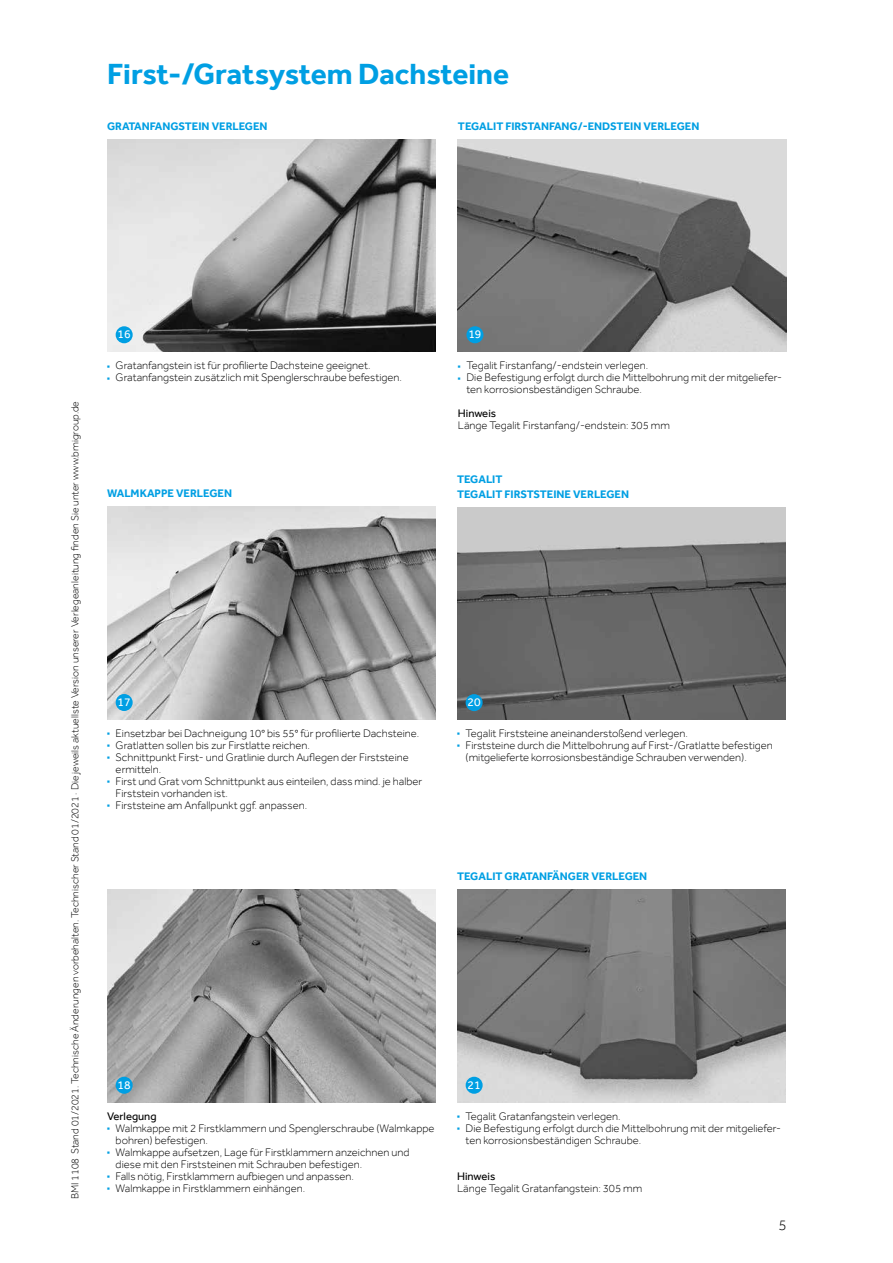
<style>
.page{position:relative;width:893px;height:1263px;background:#fff}
.page>*{position:absolute;margin:0;border:0;box-sizing:border-box;transform-origin:0 0}
.t1{font:700 30px "Effra";color:#009fe3}
.t2{font:300 15px "Effra";color:#000}
.t3{font:12px "Effra";color:#fff}
.t4{font:300 11.25px/12px "Effra";color:#000}
.t5{font:700 11.25px/15px "Effra";color:#009fe3}
.t6{font:11.25px "Effra";color:#000}
.t7{font:300 10.5px "Effra";color:#000}
.s1{color:#009fe3}
</style>
<div class="page">
<img style="left:457px;top:507px;width:329px;height:213px">
<img style="left:458px;top:139px;width:329px;height:213px">
<img style="left:107px;top:139px;width:329px;height:213px">
<img style="left:457px;top:890px;width:329px;height:212px">
<div style="left:466px;top:694px;width:17px;height:17px;background:#009fe3;border-radius:50%"></div>
<div style="left:466px;top:326px;width:17px;height:17px;background:#009fe3;border-radius:50%"></div>
<div style="left:116px;top:326px;width:17px;height:17px;background:#009fe3;border-radius:50%"></div>
<div style="left:466px;top:1077px;width:17px;height:17px;background:#009fe3;border-radius:50%"></div>
<img style="left:107px;top:507px;width:329px;height:212px">
<img style="left:107px;top:890px;width:329px;height:212px">
<div style="left:116px;top:694px;width:17px;height:17px;background:#009fe3;border-radius:50%"></div>
<div style="left:116px;top:1077px;width:17px;height:17px;background:#009fe3;border-radius:50%"></div>
<h1 class="t1" style="left:107px;top:56px;width:403px">First-/Gratsystem Dachsteine</h1>
<p class="t5" style="left:107px;top:118px;width:162px">GRATANFANGSTEIN VERLEGEN</p>
<p class="t5" style="left:458px;top:118px;width:243px">TEGALIT FIRSTANFANG/-ENDSTEIN VERLEGEN</p>
<p class="t7" style="left:69px;top:1199px;width:800px;rotate:-90deg">BMI 1108 Stand 01/2021. Technische Änderungen vorbehalten. Technischer Stand 01/2021 · Die jeweils aktuellste Version unserer Verlegeanleitung finden Sie unter www.bmigroup.de</p>
<p class="t3" style="left:118px;top:327px;width:15px">16</p>
<p class="t3" style="left:468px;top:327px;width:15px">19</p>
<p class="t4" style="left:107px;top:359px;width:265px"><span class="s1">■</span> Gratanfangstein ist für profilierte Dachsteine geeignet.</p>
<p class="t4" style="left:107px;top:371px;width:296px"><span class="s1">■</span> Gratanfangstein zusätzlich mit Spenglerschraube befestigen.</p>
<p class="t5" style="left:107px;top:486px;width:126px">WALMKAPPE VERLEGEN</p>
<p class="t4" style="left:458px;top:359px;width:192px"><span class="s1">■</span> Tegalit Firstanfang/-endstein verlegen.</p>
<p class="t4" style="left:466px;top:371px;width:317px;text-indent:-9px"><span class="s1">■</span> Die Befestigung erfolgt durch die Mittelbohrung mit der mitgeliefer&shy;ten korrosionsbeständigen Schraube.</p>
<p class="t6" style="left:458px;top:407px;width:40px">Hinweis</p>
<p class="t4" style="left:458px;top:419px;width:214px">Länge Tegalit Firstanfang/-endstein: 305 mm</p>
<p class="t5" style="left:457px;top:471px;width:173px">TEGALIT<br>TEGALIT FIRSTSTEINE VERLEGEN</p>
<p class="t3" style="left:118px;top:695px;width:15px">17</p>
<p class="t4" style="left:107px;top:727px;width:314px"><span class="s1">■</span> Einsetzbar bei Dachneigung 10° bis 55° für profilierte Dachsteine.</p>
<p class="t4" style="left:107px;top:739px;width:204px"><span class="s1">■</span> Gratlatten sollen bis zur Firstlatte reichen.</p>
<p class="t4" style="left:116px;top:751px;width:295px;text-indent:-9px"><span class="s1">■</span> Schnittpunkt First- und Gratlinie durch Auflegen der Firststeine ermitteln.</p>
<p class="t4" style="left:116px;top:775px;width:308px;text-indent:-9px"><span class="s1">■</span> First und Grat vom Schnittpunkt aus einteilen, dass mind. je halber<br>Firststein vorhanden ist.</p>
<p class="t4" style="left:107px;top:799px;width:201px"><span class="s1">■</span> Firststeine am Anfallpunkt ggf. anpassen.</p>
<p class="t3" style="left:468px;top:695px;width:15px">20</p>
<p class="t4" style="left:457px;top:727px;width:232px"><span class="s1">■</span> Tegalit Firststeine aneinanderstoßend verlegen.</p>
<p class="t4" style="left:466px;top:739px;width:309px;text-indent:-9px"><span class="s1">■</span> Firststeine durch die Mittelbohrung auf First-/Gratlatte befestigen (mitgelieferte korrosionsbeständige Schrauben verwenden).</p>
<p class="t5" style="left:457px;top:869px;width:192px">TEGALIT GRATANFÄNGER VERLEGEN</p>
<p class="t3" style="left:118px;top:1078px;width:15px">18</p>
<p class="t6" style="left:107px;top:1109px;width:51px">Verlegung</p>
<p class="t4" style="left:116px;top:1122px;width:320px;text-indent:-9px"><span class="s1">■</span> Walmkappe mit 2 Firstklammern und Spenglerschraube (Walmkappe bohren) befestigen.</p>
<p class="t4" style="left:116px;top:1146px;width:295px;text-indent:-9px"><span class="s1">■</span> Walmkappe aufsetzen, Lage für Firstklammern anzeichnen und diese mit den Firststeinen mit Schrauben befestigen.</p>
<p class="t4" style="left:107px;top:1170px;width:248px"><span class="s1">■</span> Falls nötig, Firstklammern aufbiegen und anpassen.</p>
<p class="t4" style="left:107px;top:1182px;width:199px"><span class="s1">■</span> Walmkappe in Firstklammern einhängen.</p>
<p class="t3" style="left:468px;top:1078px;width:15px">21</p>
<p class="t4" style="left:457px;top:1110px;width:165px"><span class="s1">■</span> Tegalit Gratanfangstein verlegen.</p>
<p class="t4" style="left:466px;top:1122px;width:317px;text-indent:-9px"><span class="s1">■</span> Die Befestigung erfolgt durch die Mittelbohrung mit der mitgeliefer&shy;ten korrosionsbeständigen Schraube.</p>
<p class="t6" style="left:457px;top:1169px;width:40px">Hinweis</p>
<p class="t4" style="left:457px;top:1182px;width:187px">Länge Tegalit Gratanfangstein: 305 mm</p>
<h2 class="t2" style="left:778px;top:1216px;width:10px">5</h2>
</div>
